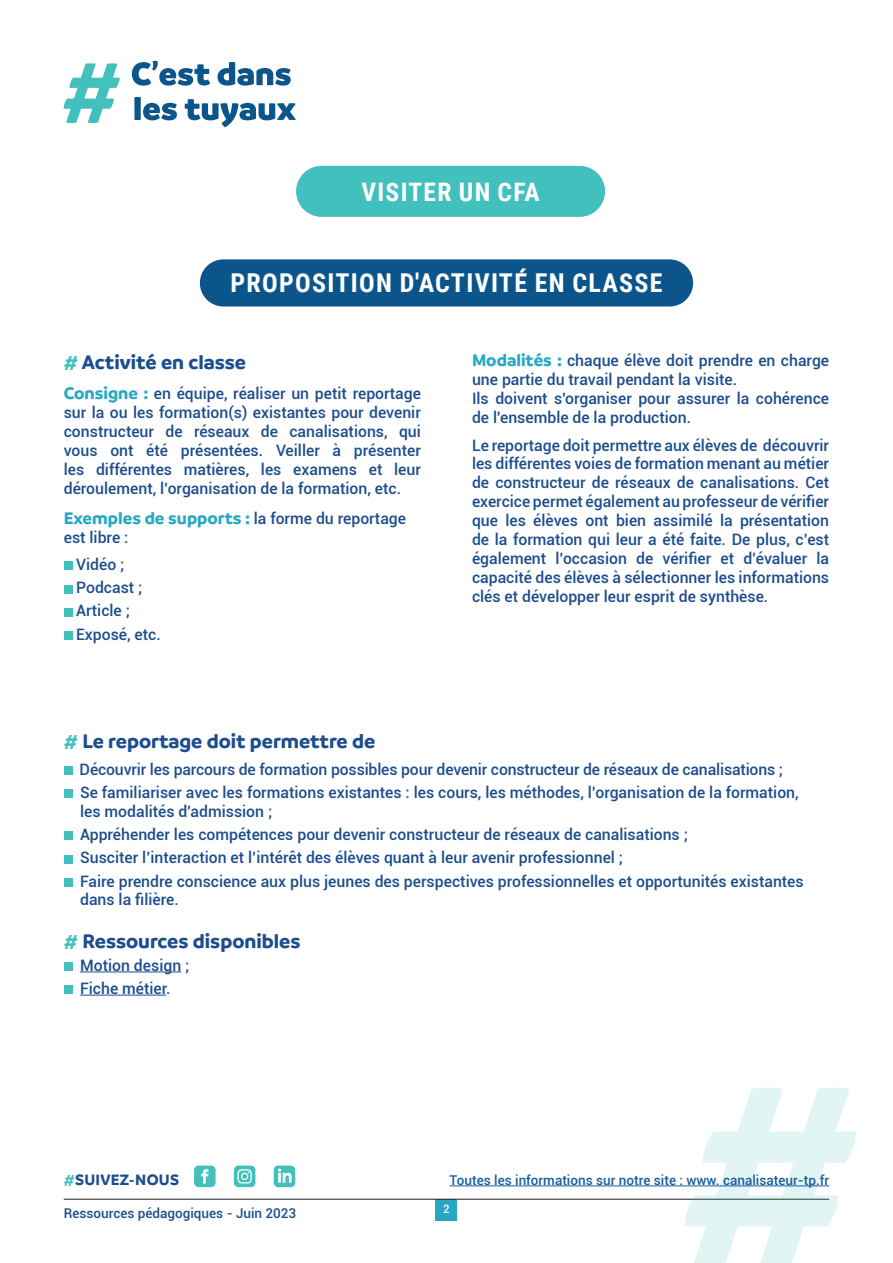
<style>
.page{position:relative;width:893px;height:1263px;background:#fff}
.page>*{position:absolute;margin:0;border:0;box-sizing:border-box;transform-origin:0 0}
.t1{font:700 25.95px "Roboto Condensed";letter-spacing:.05em;color:#fff}
.t2{font:700 25.5px "Roboto Condensed";letter-spacing:.05em;color:#fff}
.t3{font:700 21px "Branding";color:#1c4d8c}
.t4{font:700 18px "Branding";color:#27a7c2}
.t5{font:700 16.2px "Branding";letter-spacing:.015em;color:#1c4d8c}
.t6{font:500 15.75px/18.9px "Roboto";color:#1c4d8c}
.t7{font:500 13.5px "Roboto";color:#175d9e}
.t8{font:500 13.5px "Roboto";color:#1c4d8c}
.t9{font:500 11.55px "Roboto";color:#fff}
.s1{color:#42c0bd}
.s2{font-family:"Branding";font-weight:700;font-size:18px;color:#27a7c2}
.s3{font-family:"Roboto";font-weight:500;font-size:15.75px;color:#1c4d8c}
</style>
<div class="page">
<svg style="left:64px;top:63px;width:56px;height:60px"></svg>
<svg style="left:132px;top:61px;width:78px;height:25px"></svg>
<svg style="left:218px;top:62px;width:73px;height:24px"></svg>
<svg style="left:134px;top:97px;width:43px;height:23px"></svg>
<svg style="left:185px;top:99px;width:111px;height:28px"></svg>
<div style="left:436px;top:1199px;width:21px;height:22px;background:#27a7c2"></div>
<hr style="left:64px;top:1199px;width:765px;height:1px;background:#231f20">
<svg style="left:685px;top:1087px;width:171px;height:176px"></svg>
<svg style="left:194px;top:1165px;width:22px;height:22px"></svg>
<div style="left:234px;top:1165px;width:21px;height:22px;background:#42c0bd;border-radius:4px"></div>
<svg style="left:237px;top:1169px;width:15px;height:14px"></svg>
<svg style="left:274px;top:1165px;width:21px;height:22px"></svg>
<hr style="left:449px;top:1185px;width:380px;height:1px;background:#175d9e">
<div style="left:64px;top:562px;width:8px;height:8px;background:#42c0bd"></div>
<div style="left:64px;top:585px;width:8px;height:8px;background:#42c0bd"></div>
<div style="left:64px;top:608px;width:8px;height:8px;background:#42c0bd"></div>
<div style="left:64px;top:631px;width:8px;height:8px;background:#42c0bd"></div>
<hr style="left:80px;top:971px;width:101px;height:1px;background:#1c4d8c">
<hr style="left:80px;top:995px;width:86px;height:1px;background:#1c4d8c">
<div style="left:64px;top:766px;width:8px;height:9px;background:#42c0bd"></div>
<div style="left:64px;top:790px;width:8px;height:8px;background:#42c0bd"></div>
<div style="left:64px;top:832px;width:8px;height:8px;background:#42c0bd"></div>
<div style="left:64px;top:855px;width:8px;height:8px;background:#42c0bd"></div>
<div style="left:64px;top:878px;width:8px;height:8px;background:#42c0bd"></div>
<div style="left:64px;top:962px;width:8px;height:9px;background:#42c0bd"></div>
<div style="left:64px;top:985px;width:8px;height:9px;background:#42c0bd"></div>
<div style="left:200px;top:259px;width:493px;height:47px;background:#0b558b;border-radius:24px"></div>
<div style="left:296px;top:166px;width:309px;height:51px;background:#42c0bd;border-radius:26px"></div>
<h2 class="t2" style="left:361px;top:174px;width:180px">VISITER UN CFA</h2>
<h1 class="t1" style="left:230px;top:264px;width:434px">PROPOSITION D'ACTIVITÉ EN CLASSE</h1>
<h3 class="t3" style="left:64px;top:350px;width:184px"><span class="s1">#</span> Activité en classe</h3>
<p class="t6" style="left:64px;top:383px;width:359px;text-align:justify"><span class="s2">Consigne :</span> en équipe, réaliser un petit reportage sur la ou les formation(s) existantes pour devenir constructeur de réseaux de canalisations, qui vous ont été présentées. Veiller à présenter les différentes matières, les examens et leur déroulement, l’organisation de la formation, etc.</p>
<p class="t4" style="left:64px;top:508px;width:344px">Exemples de supports : <span class="s3">la forme du reportage</span></p>
<p class="t6" style="left:64px;top:523px;width:66px;line-height:27.5px;text-align:center">est libre :<br>Vidéo ;</p>
<p class="t6" style="left:76px;top:575px;width:86px;line-height:23.1px">Podcast ;<br>Article ;<br>Exposé, etc.</p>
<p class="t6" style="left:472px;top:351px;width:359px"><span class="s2">Modalités :</span> chaque élève doit prendre en charge une partie du travail pendant la visite.<br>Ils doivent s'organiser pour assurer la cohérence de l'ensemble de la production.</p>
<p class="t6" style="left:472px;top:435px;width:359px;text-align:justify">Le reportage doit permettre aux élèves de découvrir les différentes voies de formation menant au métier de constructeur de réseaux de canalisations. Cet exercice permet également au professeur de vérifier que les élèves ont bien assimilé la présentation de la formation qui leur a été faite. De plus, c’est également l’occasion de vérifier et d’évaluer la capacité des élèves à sélectionner les informations clés et développer leur esprit de synthèse.</p>
<h3 class="t3" style="left:64px;top:729px;width:313px"><span class="s1">#</span> Le reportage doit permettre de</h3>
<p class="t6" style="left:80px;top:757px;width:720px;line-height:23.1px">Découvrir les parcours de formation possibles pour devenir constructeur de réseaux de canalisations ;<br>Se familiariser avec les formations existantes : les cours, les méthodes, l’organisation de la formation,</p>
<p class="t6" style="left:80px;top:799px;width:725px;line-height:23.1px">les modalités d'admission ;<br>Appréhender les compétences pour devenir constructeur de réseaux de canalisations ;<br>Susciter l’interaction et l’intérêt des élèves quant à leur avenir professionnel ;<br>Faire prendre conscience aux plus jeunes des perspectives professionnelles et opportunités existantes</p>
<p class="t6" style="left:80px;top:890px;width:100px">dans la filière.</p>
<h3 class="t3" style="left:64px;top:929px;width:238px"><span class="s1">#</span> Ressources disponibles</h3>
<p class="t6" style="left:80px;top:953px;width:111px;line-height:23.1px">Motion design ;<br>Fiche métier.</p>
<p class="t5" style="left:64px;top:1170px;width:117px"><span class="s1">#</span>SUIVEZ-NOUS</p>
<p class="t8" style="left:64px;top:1203px;width:234px">Ressources pédagogiques - Juin 2023</p>
<p class="t7" style="left:449px;top:1170px;width:381px">Toutes les informations sur notre site : www. canalisateur-tp.fr</p>
<p class="t9" style="left:443px;top:1201px;width:8px">2</p>
</div>
